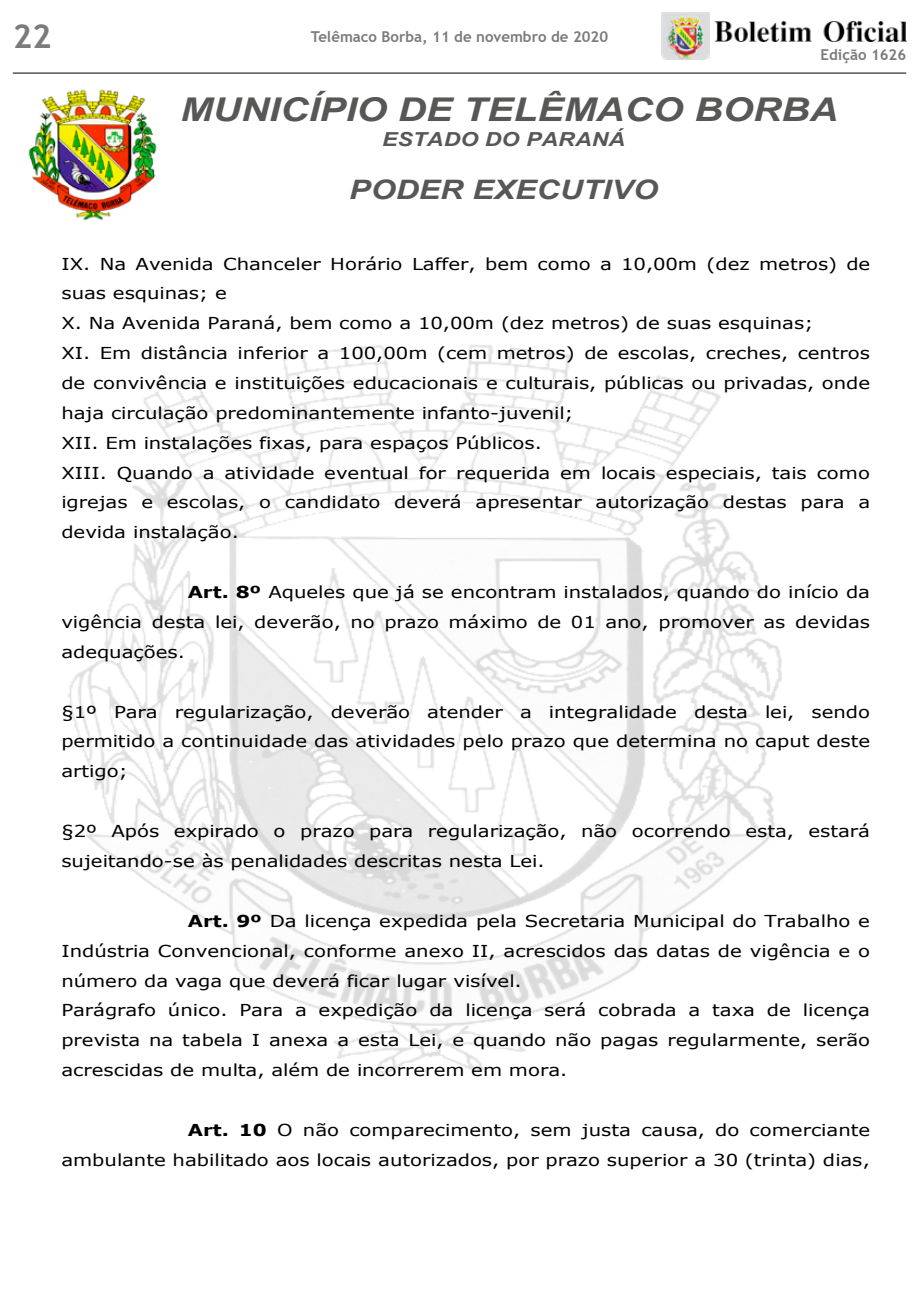
<style>
.page{position:relative;width:919px;height:1289px;background:#fff}
.page>*{position:absolute;margin:0;border:0;box-sizing:border-box;transform-origin:0 0}
.t1{font:700 33px "Trebuchet MS";color:#7c7b7b}
.t2{font:italic 700 32.7px "Arial";color:#575756;scale:1.2 1}
.t3{font:italic 700 26.85px "Arial";color:#575756;scale:1.2 1}
.t4{font:italic 700 19.35px "Arial";color:#575756;scale:1.2 1}
.t5{font:16.5px/29.8px "Verdana";letter-spacing:-.005em;color:#000;scale:1.2 1}
.t6{font:700 15px "Trebuchet MS";color:#7c7b7b}
.s1{font-weight:700}
</style>
<div class="page">
<img style="left:662px;top:13px;width:47px;height:47px">
<img style="left:714px;top:21px;width:192px;height:21px">
<hr style="left:13px;top:73px;width:893px;height:1px;background:#000">
<img style="left:28px;top:89px;width:129px;height:131px">
<img style="left:68px;top:345px;width:714px;height:729px">
<h1 class="t1" style="left:13px;top:16px;width:40px">22</h1>
<p class="t6" style="left:311px;top:27px;width:299px">Telêmaco Borba, 11 de novembro de 2020</p>
<p class="t6" style="left:820px;top:45px;width:87px">Edição 1626</p>
<h2 class="t2" style="left:180px;top:88px;width:549px">MUNICÍPIO DE TELÊMACO BORBA</h2>
<p class="t4" style="left:382px;top:126px;width:204px">ESTADO DO PARANÁ</p>
<h3 class="t3" style="left:349px;top:172px;width:259px">PODER EXECUTIVO</h3>
<p class="t5" style="left:61px;top:248px;width:675px">IX. Na Avenida Chanceler Horário Laffer, bem como a 10,00m (dez metros) de suas esquinas; e<br>X. Na Avenida Paraná, bem como a 10,00m (dez metros) de suas esquinas;<br>XI. Em distância inferior a 100,00m (cem metros) de escolas, creches, centros de convivência e instituições educacionais e culturais, públicas ou privadas, onde haja circulação predominantemente infanto-juvenil;<br>XII. Em instalações fixas, para espaços Públicos.<br>XIII. Quando a atividade eventual for requerida em locais especiais, tais como igrejas e escolas, o candidato deverá apresentar autorização destas para a devida instalação.</p>
<p class="t5" style="left:61px;top:577px;width:675px;text-align:justify;text-indent:126px"><span class="s1">Art. 8º</span> Aqueles que já se encontram instalados, quando do início da vigência desta lei, deverão, no prazo máximo de 01 ano, promover as devidas adequações.</p>
<p class="t5" style="left:61px;top:696px;width:675px;text-align:justify">§1º Para regularização, deverão atender a integralidade desta lei, sendo permitido a continuidade das atividades pelo prazo que determina no caput deste artigo;</p>
<p class="t5" style="left:61px;top:816px;width:675px">§2º Após expirado o prazo para regularização, não ocorrendo esta, estará sujeitando-se às penalidades descritas nesta Lei.</p>
<p class="t5" style="left:61px;top:905px;width:675px;text-indent:126px"><span class="s1">Art. 9º</span> Da licença expedida pela Secretaria Municipal do Trabalho e Indústria Convencional, conforme anexo II, acrescidos das datas de vigência e o número da vaga que deverá ficar lugar visível.<br>Parágrafo único. Para a expedição da licença será cobrada a taxa de licença prevista na tabela I anexa a esta Lei, e quando não pagas regularmente, serão acrescidas de multa, além de incorrerem em mora.</p>
<p class="t5" style="left:61px;top:1114px;width:675px;text-align:right"><span class="s1">Art. 10</span> O não comparecimento, sem justa causa, do comerciante<br>ambulante habilitado aos locais autorizados, por prazo superior a 30 (trinta) dias,</p>
</div>
